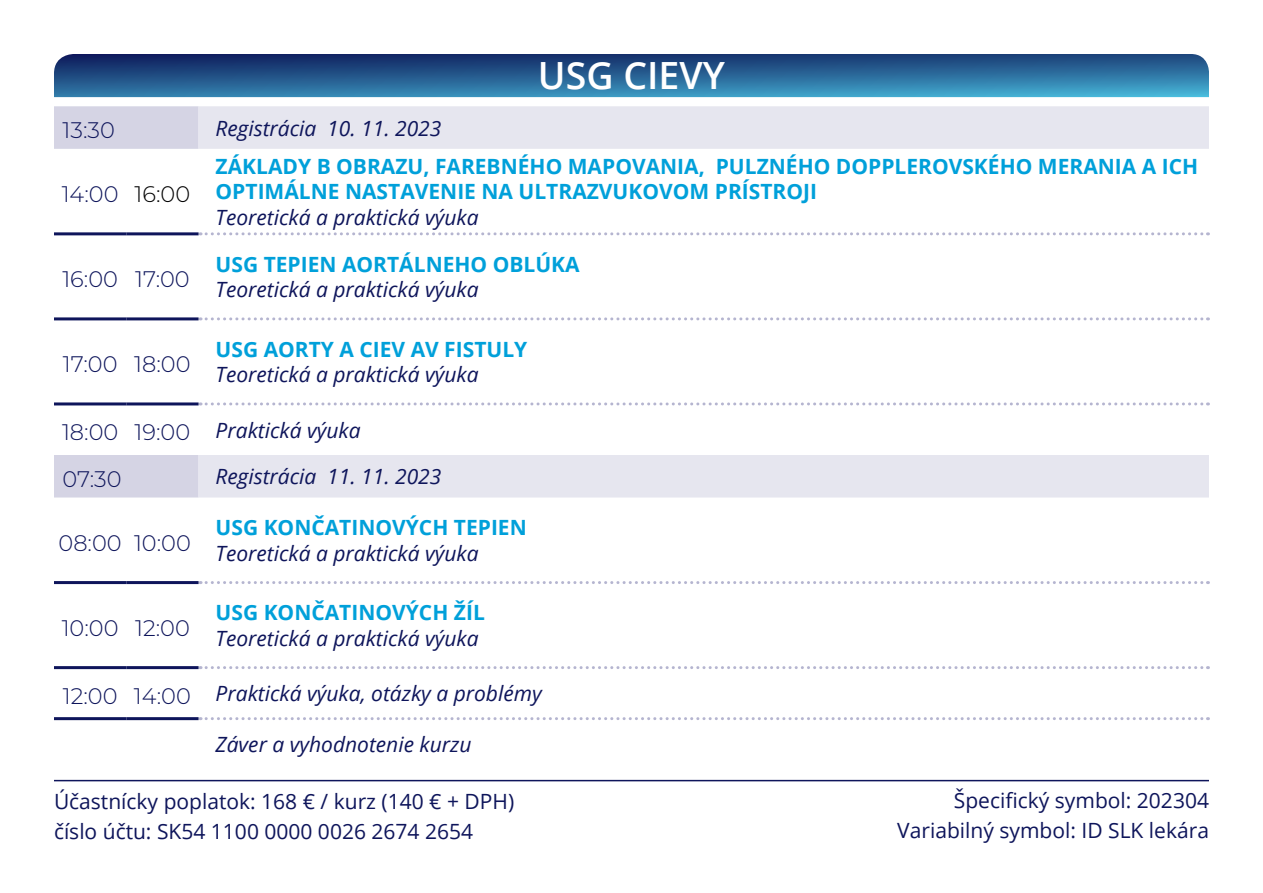
<style>
.page{position:relative;width:1263px;height:893px;background:#fff}
.page>*{position:absolute;margin:0;border:0;box-sizing:border-box;transform-origin:0 0}
.t1{font:600 37.5px "Open Sans";color:#fff}
.t2{font:300 22.5px "Montserrat";color:#0e155b}
.t3{font:300 22.5px "Montserrat";color:#000}
.t4{font:italic 21px "Open Sans";color:#0e155b}
.t5{font:700 21px/25.5px "Open Sans";color:#00a0da}
.t6{font:21px "Open Sans";color:#0e155b}
</style>
<div class="page">
<svg style="left:54px;top:106px;width:145px;height:391px"></svg>
<svg style="left:199px;top:106px;width:1010px;height:391px"></svg>
<svg style="left:200px;top:232px;width:1008px;height:3px"></svg>
<svg style="left:200px;top:317px;width:1008px;height:3px"></svg>
<svg style="left:200px;top:402px;width:1008px;height:3px"></svg>
<svg style="left:200px;top:581px;width:1008px;height:3px"></svg>
<svg style="left:200px;top:666px;width:1008px;height:3px"></svg>
<svg style="left:200px;top:717px;width:1008px;height:3px"></svg>
<hr style="left:54px;top:232px;width:72px;height:3px;background:#0e155b">
<hr style="left:126px;top:232px;width:73px;height:3px;background:#0e155b">
<hr style="left:54px;top:317px;width:72px;height:3px;background:#0e155b">
<hr style="left:126px;top:317px;width:73px;height:3px;background:#0e155b">
<hr style="left:54px;top:402px;width:72px;height:3px;background:#0e155b">
<hr style="left:126px;top:402px;width:73px;height:3px;background:#0e155b">
<hr style="left:54px;top:581px;width:72px;height:3px;background:#0e155b">
<hr style="left:126px;top:581px;width:73px;height:3px;background:#0e155b">
<hr style="left:54px;top:666px;width:72px;height:3px;background:#0e155b">
<hr style="left:126px;top:666px;width:73px;height:3px;background:#0e155b">
<hr style="left:54px;top:717px;width:72px;height:3px;background:#0e155b">
<hr style="left:126px;top:717px;width:73px;height:3px;background:#0e155b">
<svg style="left:54px;top:54px;width:1155px;height:43px;background:#286395"></svg>
<hr style="left:54px;top:780px;width:1155px;height:1px;background:#0e155b">
<p class="t2" style="left:63px;top:115px;width:54px">13:30</p>
<p class="t4" style="left:216px;top:114px;width:227px">Registrácia 10. 11. 2023</p>
<p class="t1" style="left:538px;top:50px;width:189px">USG CIEVY</p>
<p class="t2" style="left:62px;top:179px;width:58px">14:00</p>
<p class="t3" style="left:135px;top:179px;width:57px">16:00</p>
<p class="t2" style="left:62px;top:264px;width:57px">16:00</p>
<p class="t2" style="left:135px;top:264px;width:56px">17:00</p>
<p class="t2" style="left:63px;top:349px;width:56px">17:00</p>
<p class="t2" style="left:134px;top:349px;width:58px">18:00</p>
<p class="t5" style="left:216px;top:153px;width:984px">ZÁKLADY B OBRAZU, FAREBNÉHO MAPOVANIA, PULZNÉHO DOPPLEROVSKÉHO MERANIA A ICH<br>OPTIMÁLNE NASTAVENIE NA ULTRAZVUKOVOM PRÍSTROJI</p>
<p class="t4" style="left:216px;top:203px;width:265px">Teoretická a praktická výuka</p>
<p class="t5" style="left:216px;top:251px;width:366px">USG TEPIEN AORTÁLNEHO OBLÚKA</p>
<p class="t4" style="left:216px;top:275px;width:265px">Teoretická a praktická výuka</p>
<p class="t5" style="left:216px;top:336px;width:313px">USG AORTY A CIEV AV FISTULY</p>
<p class="t4" style="left:216px;top:360px;width:265px">Teoretická a praktická výuka</p>
<p class="t2" style="left:62px;top:417px;width:58px">18:00</p>
<p class="t2" style="left:135px;top:417px;width:57px">19:00</p>
<p class="t4" style="left:216px;top:415px;width:147px">Praktická výuka</p>
<p class="t2" style="left:63px;top:464px;width:61px">07:30</p>
<p class="t4" style="left:216px;top:462px;width:227px">Registrácia 11. 11. 2023</p>
<p class="t2" style="left:59px;top:528px;width:65px">08:00</p>
<p class="t2" style="left:134px;top:528px;width:58px">10:00</p>
<p class="t2" style="left:62px;top:613px;width:58px">10:00</p>
<p class="t2" style="left:135px;top:613px;width:56px">12:00</p>
<p class="t5" style="left:216px;top:514px;width:313px">USG KONČATINOVÝCH TEPIEN</p>
<p class="t4" style="left:216px;top:539px;width:265px">Teoretická a praktická výuka</p>
<p class="t5" style="left:216px;top:599px;width:271px">USG KONČATINOVÝCH ŽÍL</p>
<p class="t4" style="left:216px;top:624px;width:265px">Teoretická a praktická výuka</p>
<p class="t2" style="left:63px;top:681px;width:56px">12:00</p>
<p class="t2" style="left:134px;top:681px;width:58px">14:00</p>
<p class="t4" style="left:216px;top:679px;width:328px">Praktická výuka, otázky a problémy</p>
<p class="t4" style="left:216px;top:730px;width:258px">Záver a vyhodnotenie kurzu</p>
<p class="t6" style="left:54px;top:787px;width:462px">Účastnícky poplatok: 168 € / kurz (140 € + DPH)</p>
<p class="t6" style="left:54px;top:817px;width:421px">číslo účtu: SK54 1100 0000 0026 2674 2654</p>
<p class="t6" style="left:954px;top:786px;width:257px">Špecifický symbol: 202304</p>
<p class="t6" style="left:897px;top:816px;width:313px">Variabilný symbol: ID SLK lekára</p>
</div>
